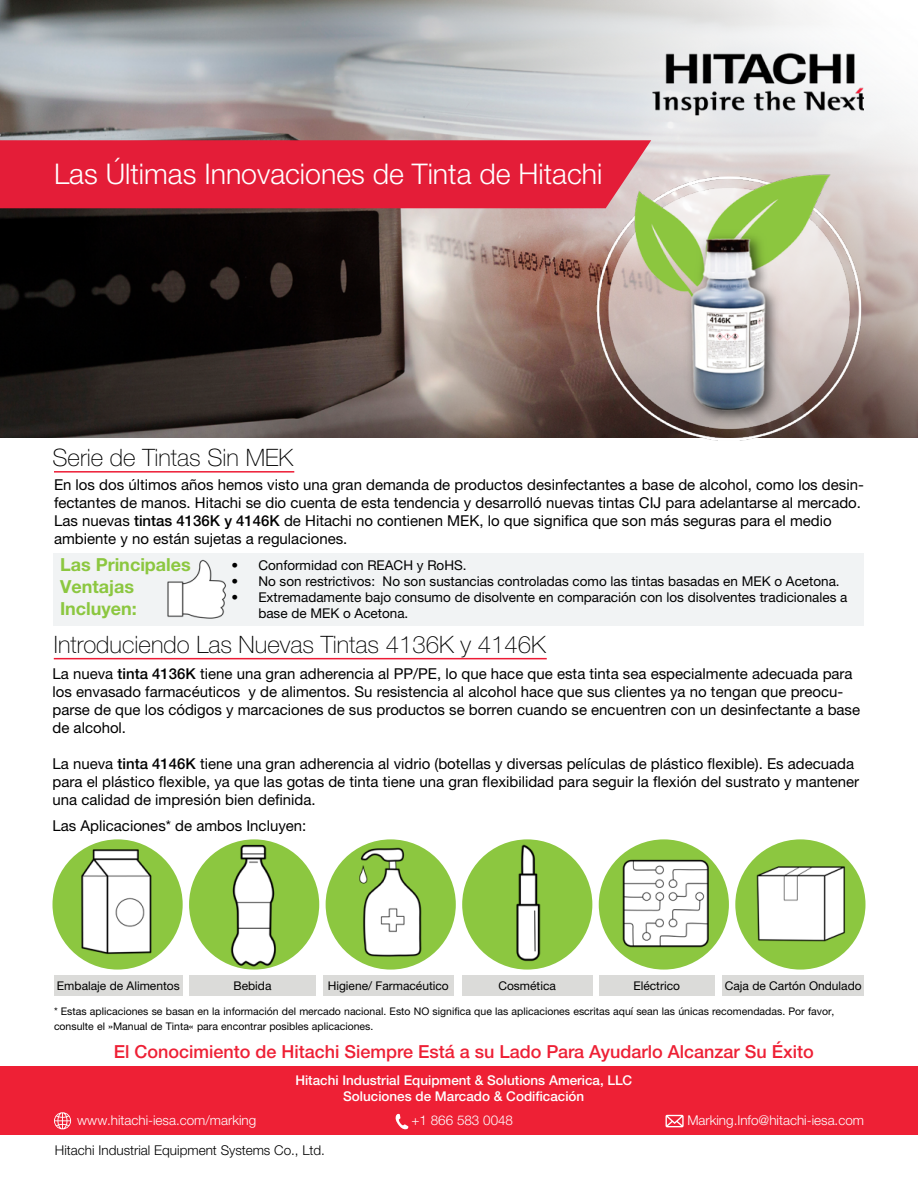
<style>
.page{position:relative;width:918px;height:1188px;background:#fff}
.page>*{position:absolute;margin:0;border:0;box-sizing:border-box;transform-origin:0 0}
.t1{font:300 28.5px "Helvetica Neue LT Pro";color:#fff}
.t2{font:100 24px "Helvetica Neue LT Pro";color:#000}
.t3{font:500 18px "Helvetica Neue LTW1 G";color:#ee2035}
.t4{font:700 18px/21.6px "Helvetica Neue LT Pro";color:#8cc740}
.t5{font:15px/18px "Helvetica Neue LT Pro";color:#000}
.t6{font:13.5px/16.2px "Helvetica Neue LT Pro";color:#000}
.t7{font:500 13.5px/16.2px "Helvetica Neue LTW1 G";color:#fff;text-align:center}
.t8{font:300 13.5px "Helvetica Neue LTW1 G";color:#fff}
.t9{font:300 13.5px "Helvetica Neue LTW1 G";color:#000101}
.t10{font:12px "Helvetica Neue LT Pro";color:#000}
.t11{font:10.5px/14.9px "Helvetica Neue LT Pro";color:#000}
.s1{font-weight:500}
</style>
<div class="page">
<img style="left:0;top:0;width:918px;height:438px">
<div style="left:52px;top:839px;width:131px;height:131px;background:#8cc740;border-radius:50%"></div>
<img style="left:79px;top:848px;width:75px;height:106px">
<div style="left:189px;top:839px;width:130px;height:131px;background:#8cc740;border-radius:50%"></div>
<img style="left:230px;top:842px;width:46px;height:125px">
<div style="left:326px;top:839px;width:130px;height:131px;background:#8cc740;border-radius:50%"></div>
<img style="left:359px;top:847px;width:63px;height:110px">
<div style="left:462px;top:839px;width:130px;height:131px;background:#8cc740;border-radius:50%"></div>
<img style="left:507px;top:839px;width:40px;height:123px">
<div style="left:599px;top:839px;width:130px;height:131px;background:#8cc740;border-radius:50%"></div>
<img style="left:622px;top:857px;width:89px;height:91px">
<div style="left:735px;top:839px;width:131px;height:131px;background:#8cc740;border-radius:50%"></div>
<img style="left:756px;top:866px;width:89px;height:76px">
<div style="left:0;top:1067px;width:918px;height:68px;background:#ee2035"></div>
<svg style="left:54px;top:1112px;width:17px;height:17px"></svg>
<svg style="left:395px;top:1114px;width:14px;height:16px"></svg>
<svg style="left:666px;top:1115px;width:18px;height:12px"></svg>
<img style="left:595px;top:172px;width:267px;height:269px">
<div style="left:0;top:140px;width:651px;height:68px;background:#e41d38"></div>
<div style="left:54px;top:553px;width:810px;height:73px;background:#f1f3f4"></div>
<img style="left:167px;top:559px;width:59px;height:60px">
<div style="left:54px;top:975px;width:129px;height:21px;background:#dbdbd9"></div>
<div style="left:189px;top:975px;width:127px;height:21px;background:#dbdbd9"></div>
<div style="left:323px;top:975px;width:130px;height:21px;background:#dbdbd9"></div>
<div style="left:462px;top:975px;width:130px;height:21px;background:#dbdbd9"></div>
<div style="left:599px;top:975px;width:116px;height:21px;background:#dbdbd9"></div>
<div style="left:723px;top:975px;width:141px;height:21px;background:#dbdbd9"></div>
<img style="left:651px;top:45px;width:213px;height:90px">
<hr style="left:54px;top:471px;width:240px;height:2px;background:#ed1b35">
<hr style="left:54px;top:658px;width:493px;height:1px;background:#ed1b35">
<h1 class="t1" style="left:54px;top:156px;width:550px">Las Últimas Innovaciones de Tinta de Hitachi</h1>
<h2 class="t2" style="left:52px;top:444px;width:242px">Serie de Tintas Sin MEK</h2>
<p class="t5" style="left:54px;top:475px;width:811px">En los dos últimos años hemos visto una gran demanda de productos desinfectantes a base de alcohol, como los desin&shy;fectantes de manos. Hitachi se dio cuenta de esta tendencia y desarrolló nuevas tintas CIJ para adelantarse al mercado.<br>Las nuevas <span class="s1">tintas 4136K y 4146K</span> de Hitachi no contienen MEK, lo que significa que son más seguras para el medio ambiente y no están sujetas a regulaciones.</p>
<p class="t4" style="left:60px;top:554px;width:132px">Las Principales<br>Ventajas<br>Incluyen:</p>
<p class="t6" style="left:231px;top:557px;width:237px">• Conformidad con REACH y RoHS.</p>
<p class="t6" style="left:231px;top:573px;width:610px">• No son restrictivos: No son sustancias controladas como las tintas basadas en MEK o Acetona.</p>
<p class="t6" style="left:258px;top:589px;width:591px;text-indent:-27px">• Extremadamente bajo consumo de disolvente en comparación con los disolventes tradicionales a base de MEK o Acetona.</p>
<h2 class="t2" style="left:54px;top:630px;width:493px">Introduciendo Las Nuevas Tintas 4136K y 4146K</h2>
<p class="t5" style="left:52px;top:665px;width:809px">La nueva <span class="s1">tinta 4136K</span> tiene una gran adherencia al PP/PE, lo que hace que esta tinta sea especialmente adecuada para los envasado farmacéuticos y de alimentos. Su resistencia al alcohol hace que sus clientes ya no tengan que preocu&shy;parse de que los códigos y marcaciones de sus productos se borren cuando se encuentren con un desinfectante a base de alcohol.</p>
<p class="t5" style="left:52px;top:755px;width:808px">La nueva <span class="s1">tinta 4146K</span> tiene una gran adherencia al vidrio (botellas y diversas películas de plástico flexible). Es adecuada para el plástico flexible, ya que las gotas de tinta tiene una gran flexibilidad para seguir la flexión del sustrato y mantener una calidad de impresión bien definida.</p>
<p class="t5" style="left:52px;top:816px;width:255px">Las Aplicaciones* de ambos Incluyen:</p>
<p class="t10" style="left:57px;top:978px;width:124px">Embalaje de Alimentos</p>
<p class="t10" style="left:234px;top:978px;width:40px">Bebida</p>
<p class="t10" style="left:328px;top:978px;width:123px">Higiene/ Farmacéutico</p>
<p class="t10" style="left:498px;top:978px;width:59px">Cosmética</p>
<p class="t10" style="left:633px;top:978px;width:48px">Eléctrico</p>
<p class="t10" style="left:725px;top:978px;width:138px">Caja de Cartón Ondulado</p>
<p class="t11" style="left:54px;top:1004px;width:782px">* Estas aplicaciones se basan en la información del mercado nacional. Esto NO significa que las aplicaciones escritas aquí sean las únicas recomendadas. Por favor, consulte el »Manual de Tinta« para encontrar posibles aplicaciones.</p>
<p class="t3" style="left:114px;top:1041px;width:701px">El Conocimiento de Hitachi Siempre Está a su Lado Para Ayudarlo Alcanzar Su Éxito</p>
<p class="t7" style="left:295px;top:1072px;width:338px">Hitachi Industrial Equipment &amp; Solutions America, LLC<br>Soluciones de Marcado &amp; Codificación</p>
<p class="t8" style="left:77px;top:1112px;width:181px">www.hitachi-iesa.com/marking</p>
<p class="t8" style="left:412px;top:1112px;width:103px">+1 866 583 0048</p>
<p class="t8" style="left:687px;top:1112px;width:178px">Marking.Info@hitachi-iesa.com</p>
<p class="t9" style="left:55px;top:1142px;width:272px">Hitachi Industrial Equipment Systems Co., Ltd.</p>
</div>
